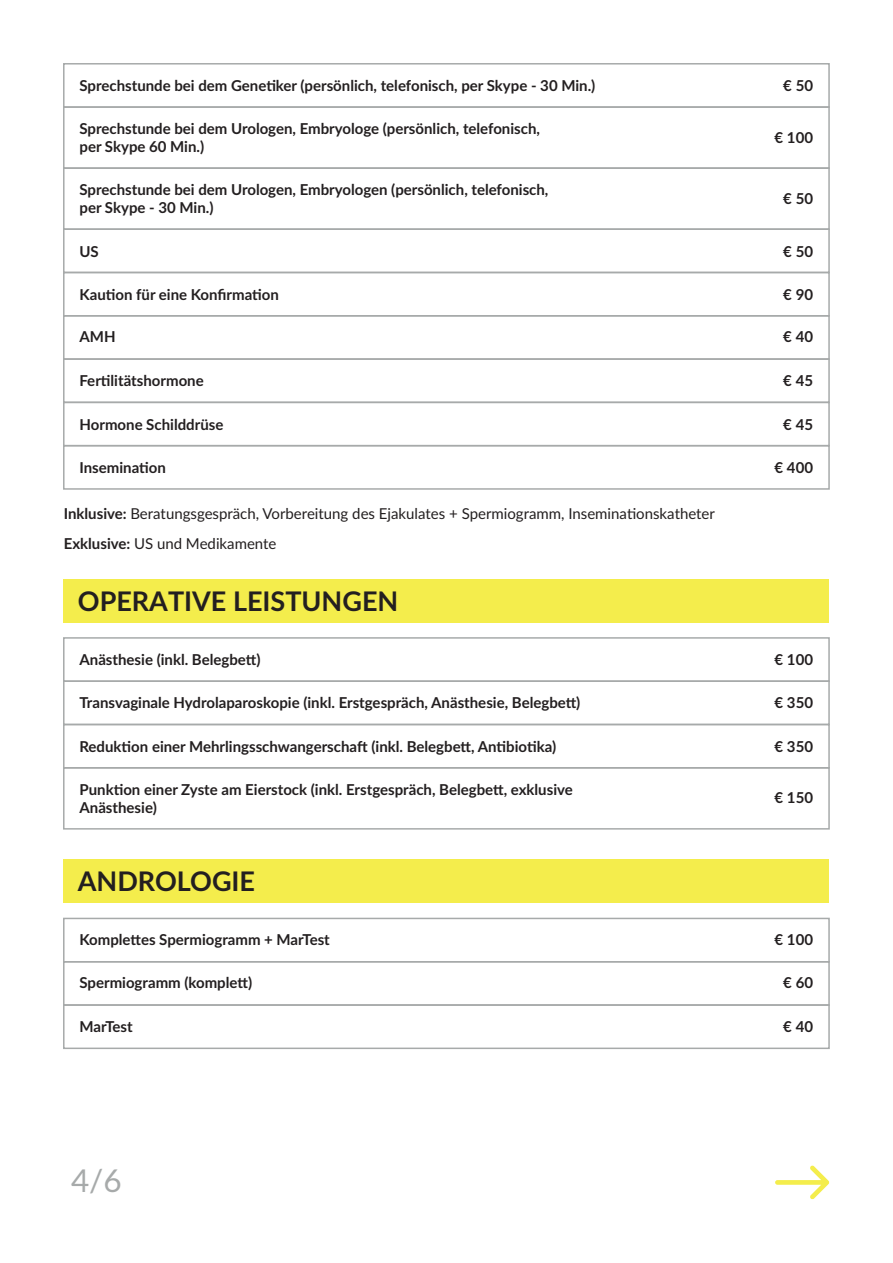
<style>
.page{position:relative;width:893px;height:1263px;background:#fff}
.page>*{position:absolute;margin:0;border:0;box-sizing:border-box;transform-origin:0 0}
.t1{font:31.5px "Lato Latin";color:#a7aaaa}
.t2{font:700 27px "Lato Latin";color:#231f20}
.t3{font:700 15px/18px "Lato Latin";color:#231f20}
.t4{font:15px/30px "Lato Latin";color:#231f20}
.s1{font-weight:700}
</style>
<div class="page">
<svg style="left:775px;top:1165px;width:54px;height:34px"></svg>
<div style="left:63px;top:680px;width:767px;height:45px;border:2px solid #a7aaaa"></div>
<div style="left:63px;top:724px;width:767px;height:44px;border:2px solid #a7aaaa"></div>
<div style="left:63px;top:767px;width:767px;height:63px;border:2px solid #a7aaaa"></div>
<div style="left:64px;top:860px;width:765px;height:43px;background:#f4ed4c"></div>
<div style="left:63px;top:1004px;width:767px;height:45px;border:2px solid #a7aaaa"></div>
<div style="left:63px;top:961px;width:767px;height:45px;border:2px solid #a7aaaa"></div>
<div style="left:63px;top:918px;width:767px;height:44px;border:2px solid #a7aaaa"></div>
<div style="left:63px;top:63px;width:767px;height:45px;border:2px solid #a7aaaa"></div>
<div style="left:63px;top:228px;width:767px;height:45px;border:2px solid #a7aaaa"></div>
<div style="left:63px;top:272px;width:767px;height:44px;border:2px solid #a7aaaa"></div>
<div style="left:63px;top:167px;width:767px;height:63px;border:2px solid #a7aaaa"></div>
<div style="left:63px;top:358px;width:767px;height:45px;border:2px solid #a7aaaa"></div>
<div style="left:63px;top:402px;width:767px;height:44px;border:2px solid #a7aaaa"></div>
<div style="left:63px;top:445px;width:767px;height:45px;border:2px solid #a7aaaa"></div>
<div style="left:63px;top:315px;width:767px;height:45px;border:2px solid #a7aaaa"></div>
<div style="left:63px;top:106px;width:767px;height:63px;border:2px solid #a7aaaa"></div>
<div style="left:64px;top:579px;width:765px;height:43px;background:#f4ed4c"></div>
<div style="left:63px;top:637px;width:767px;height:45px;border:2px solid #a7aaaa"></div>
<p class="t3" style="left:80px;top:77px;width:517px">Sprechstunde bei dem Genetiker (persönlich, telefonisch, per Skype - 30 Min.)</p>
<p class="t3" style="left:783px;top:77px;width:31px">€ 50</p>
<p class="t3" style="left:80px;top:119px;width:462px">Sprechstunde bei dem Urologen, Embryologe (persönlich, telefonisch, per Skype 60 Min.)</p>
<p class="t3" style="left:775px;top:128px;width:40px">€ 100</p>
<p class="t3" style="left:80px;top:180px;width:470px">Sprechstunde bei dem Urologen, Embryologen (persönlich, telefonisch, per Skype - 30 Min.)</p>
<p class="t3" style="left:783px;top:189px;width:31px">€ 50</p>
<p class="t3" style="left:80px;top:242px;width:21px">US</p>
<p class="t3" style="left:783px;top:242px;width:31px">€ 50</p>
<p class="t3" style="left:80px;top:286px;width:201px">Kaution für eine Konfirmation</p>
<p class="t3" style="left:783px;top:286px;width:31px">€ 90</p>
<p class="t3" style="left:80px;top:328px;width:38px">AMH</p>
<p class="t3" style="left:783px;top:328px;width:31px">€ 40</p>
<p class="t3" style="left:80px;top:371px;width:126px">Fertilitätshormone</p>
<p class="t3" style="left:783px;top:371px;width:31px">€ 45</p>
<p class="t3" style="left:80px;top:415px;width:145px">Hormone Schilddrüse</p>
<p class="t3" style="left:783px;top:415px;width:31px">€ 45</p>
<p class="t3" style="left:80px;top:459px;width:88px">Insemination</p>
<p class="t3" style="left:775px;top:459px;width:40px">€ 400</p>
<p class="t4" style="left:64px;top:498px;width:653px"><span class="s1">Inklusive:</span> Beratungsgespräch, Vorbereitung des Ejakulates + Spermiogramm, Inseminationskatheter<br><span class="s1">Exklusive:</span> US und Medikamente</p>
<h2 class="t2" style="left:78px;top:585px;width:322px">OPERATIVE LEISTUNGEN</h2>
<p class="t3" style="left:80px;top:650px;width:183px">Anästhesie (inkl. Belegbett)</p>
<p class="t3" style="left:775px;top:650px;width:40px">€ 100</p>
<p class="t3" style="left:80px;top:694px;width:502px">Transvaginale Hydrolaparoskopie (inkl. Erstgespräch, Anästhesie, Belegbett)</p>
<p class="t3" style="left:775px;top:694px;width:40px">€ 350</p>
<p class="t3" style="left:80px;top:737px;width:478px">Reduktion einer Mehrlingsschwangerschaft (inkl. Belegbett, Antibiotika)</p>
<p class="t3" style="left:775px;top:737px;width:40px">€ 350</p>
<p class="t3" style="left:80px;top:781px;width:495px">Punktion einer Zyste am Eierstock (inkl. Erstgespräch, Belegbett, exklusive<br>Anästhesie)</p>
<p class="t3" style="left:775px;top:789px;width:40px">€ 150</p>
<h2 class="t2" style="left:78px;top:866px;width:179px">ANDROLOGIE</h2>
<p class="t3" style="left:80px;top:930px;width:252px">Komplettes Spermiogramm + MarTest</p>
<p class="t3" style="left:775px;top:930px;width:40px">€ 100</p>
<p class="t3" style="left:80px;top:974px;width:174px">Spermiogramm (komplett)</p>
<p class="t3" style="left:783px;top:974px;width:31px">€ 60</p>
<p class="t3" style="left:80px;top:1017px;width:55px">MarTest</p>
<p class="t3" style="left:783px;top:1017px;width:31px">€ 40</p>
<h1 class="t1" style="left:71px;top:1162px;width:52px">4/6</h1>
</div>
